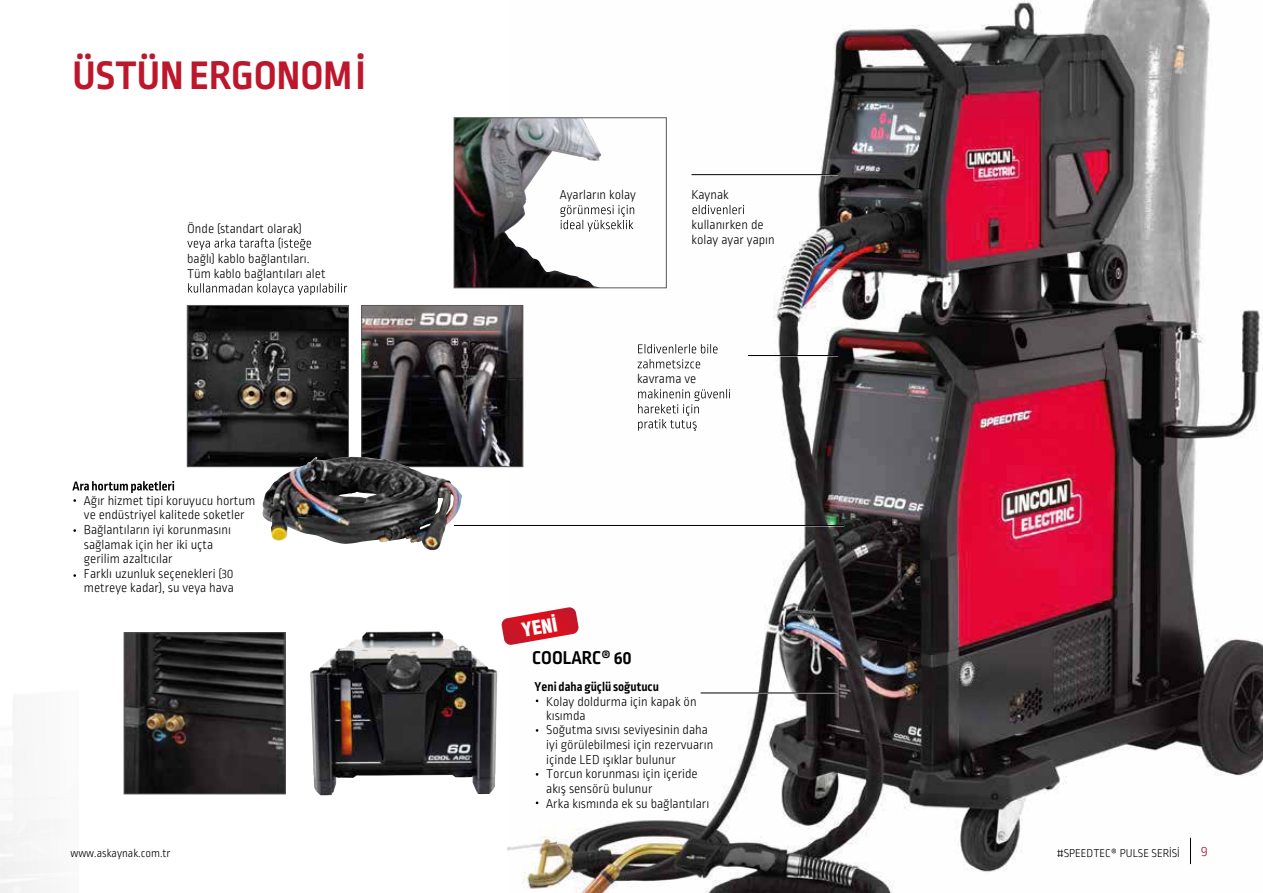
<style>
.page{position:relative;width:1263px;height:893px;background:#fff}
.page>*{position:absolute;margin:0;border:0;box-sizing:border-box;transform-origin:0 0}
.t1{font:700 42px "Ropa Sans Pro";color:#bd172c}
.t2{font:700 19.5px "Ropa Sans Pro";color:#010101}
.t3{font:19.05px "Helvetica Condensed Black Tr";color:#fff}
.t4{font:300 15px "Ropa Sans Pro";color:#bd172c}
.t5{font:300 13.5px/14.5px "Ropa Sans Pro";color:#010101}
.t6{font:700 13.5px "Ropa Sans Pro";color:#010101}
.t7{font:300 12px "Ropa Sans Pro";color:#010101}
</style>
<div class="page">
<img style="left:507px;top:0;width:756px;height:893px">
<svg style="left:187px;top:238px;width:124px;height:12px"></svg>
<svg style="left:188px;top:283px;width:159px;height:12px"></svg>
<svg style="left:692px;top:205px;width:52px;height:9px"></svg>
<hr style="left:691px;top:174px;width:147px;height:2px;background:#fff">
<hr style="left:691px;top:174px;width:147px;height:1px;background:#010101">
<hr style="left:748px;top:355px;width:90px;height:1px;background:#010101">
<hr style="left:454px;top:525px;width:390px;height:1px;background:#010101">
<svg style="left:638px;top:344px;width:79px;height:9px"></svg>
<svg style="left:638px;top:359px;width:62px;height:9px"></svg>
<svg style="left:638px;top:389px;width:92px;height:42px"></svg>
<hr style="left:701px;top:693px;width:137px;height:1px;background:#010101">
<img style="left:363px;top:307px;width:158px;height:158px">
<div style="left:361px;top:305px;width:162px;height:162px;border:1px solid #585857"></div>
<img style="left:189px;top:307px;width:158px;height:158px">
<div style="left:187px;top:305px;width:162px;height:162px;border:1px solid #585857"></div>
<img style="left:261px;top:457px;width:202px;height:93px">
<svg style="left:72px;top:481px;width:102px;height:12px"></svg>
<img style="left:456px;top:120px;width:145px;height:166px">
<div style="left:454px;top:118px;width:212px;height:170px;border:1px solid #585857"></div>
<svg style="left:560px;top:205px;width:74px;height:27px"></svg>
<img style="left:126px;top:634px;width:157px;height:158px">
<div style="left:124px;top:632px;width:161px;height:162px;border:1px solid #585857"></div>
<img style="left:310px;top:631px;width:187px;height:164px">
<svg style="left:501px;top:607px;width:78px;height:38px"></svg>
<svg style="left:1190px;top:838px;width:1px;height:26px"></svg>
<h1 class="t1" style="left:72px;top:51px;width:295px">ÜSTÜN ERGONOMİ</h1>
<p class="t5" style="left:187px;top:222px;width:116px">Önde (standart olarak)</p>
<p class="t5" style="left:187px;top:251px;width:140px;line-height:15px">bağlı) kablo bağlantıları.<br>Tüm kablo bağlantıları alet</p>
<p class="t5" style="left:84px;top:495px;width:173px;line-height:13.5px">Ağır hizmet tipi koruyucu hortum ve endüstriyel kalitede soketler</p>
<p class="t5" style="left:84px;top:523px;width:151px">Bağlantıların iyi korunmasını sağlamak için her iki uçta gerilim azaltıcılar<br>Farklı uzunluk seçenekleri (30</p>
<p class="t5" style="left:84px;top:581px;width:151px">metreye kadar), su veya hava</p>
<p class="t5" style="left:560px;top:188px;width:78px">Ayarların kolay</p>
<p class="t5" style="left:691px;top:188px;width:39px">Kaynak</p>
<p class="t5" style="left:691px;top:218px;width:85px;line-height:15px">kullanırken de kolay ayar yapın</p>
<p class="t5" style="left:637px;top:372px;width:61px">kavrama ve</p>
<h3 class="t3" style="left:520px;top:618px;width:37px;rotate:-10deg">YENİ</h3>
<h2 class="t2" style="left:532px;top:646px;width:101px">COOLARC® 60</h2>
<p class="t6" style="left:535px;top:679px;width:126px">Yeni daha güçlü soğutucu</p>
<p class="t5" style="left:546px;top:695px;width:169px">Kolay doldurma için kapak ön kısımda<br>Soğutma sıvısı seviyesinin daha iyi görülebilmesi için rezervuarın içinde LED ışıklar bulunur<br>Torcun korunması için içeride akış sensörü bulunur<br>Arka kısmında ek su bağlantıları</p>
<p class="t7" style="left:70px;top:847px;width:102px">www.askaynak.com.tr</p>
<p class="t7" style="left:1057px;top:847px;width:124px">#SPEEDTEC® PULSE SERİSİ</p>
<p class="t4" style="left:1201px;top:843px;width:9px">9</p>
</div>
